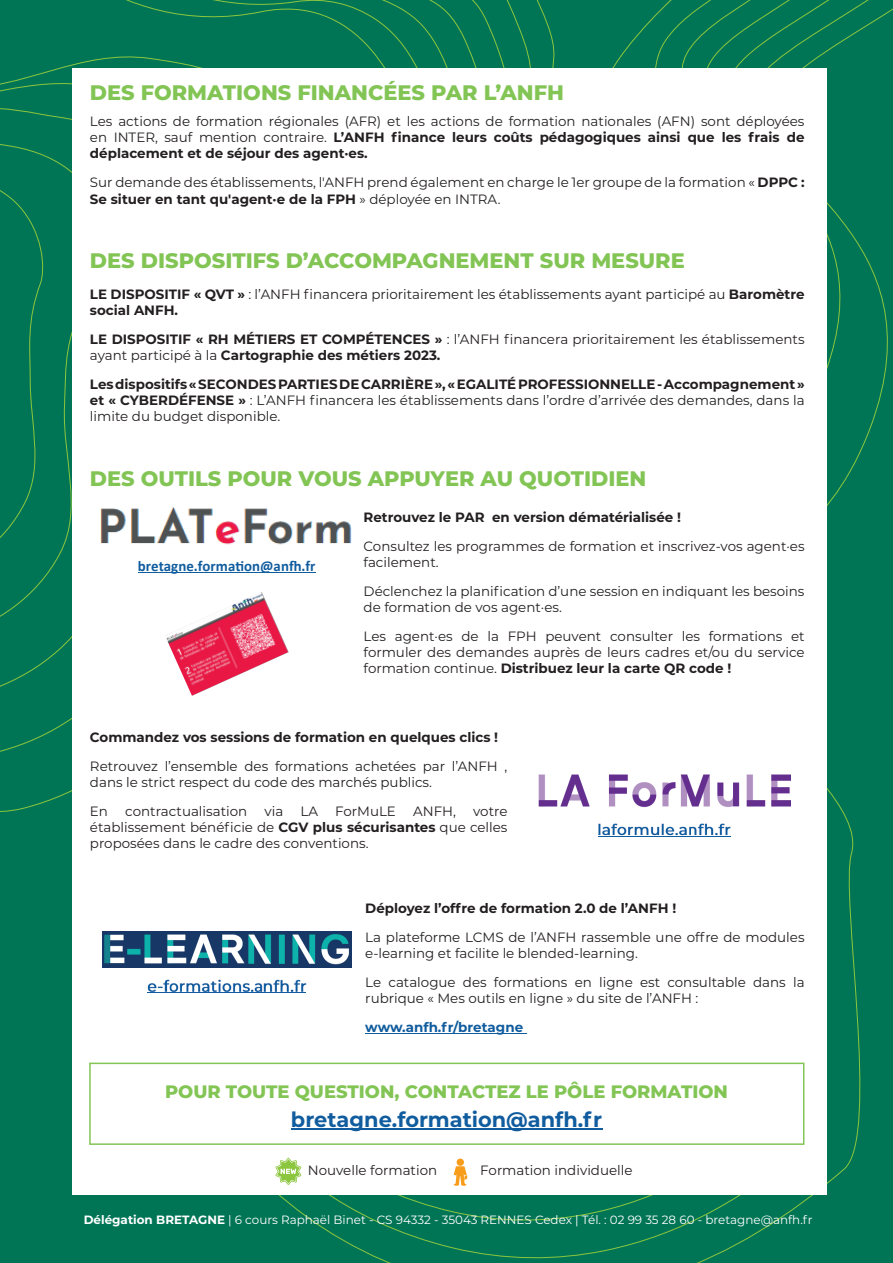
<style>
.page{position:relative;width:893px;height:1263px;background:#fff}
.page>*{position:absolute;margin:0;border:0;box-sizing:border-box;transform-origin:0 0}
.t1{font:900 21px "Montserrat";letter-spacing:-.14em;color:#84c555}
.t2{font:800 21px "Montserrat";color:#83c555}
.t3{font:900 21px "Montserrat";letter-spacing:-.095em;color:#84c555}
.t4{font:900 21px "Montserrat";letter-spacing:-.065em;color:#84c555}
.t5{font:700 21px "Montserrat";color:#105c9e}
.t6{font:800 18px "Montserrat";color:#83c555}
.t7{font:900 18px "Montserrat";letter-spacing:-.145em;color:#87c762}
.t8{font:700 15px "Calibri";color:#0f5c9e}
.t9{font:13.5px/16.2px "Montserrat";color:#231f20}
.t10{font:700 13.5px/16.2px "Montserrat";color:#231f20;text-align:justify}
.t11{font:700 13.5px "Montserrat";color:#105c9e}
.t12{font:12px "Montserrat";color:#fff}
.s1{font-weight:700}
.s2{font-weight:900;color:#84c555}
.s3{font-weight:400}
</style>
<div class="page">
<div style="left:1px;top:0;width:892px;height:1263px;background:#007556"></div>
<div style="left:72px;top:68px;width:754px;height:1127px;background:#fff"></div>
<svg style="left:275px;top:1158px;width:26px;height:27px"></svg>
<div style="left:457px;top:1158px;width:7px;height:8px;background:#f89c1c;border-radius:50%"></div>
<svg style="left:454px;top:1166px;width:13px;height:20px"></svg>
<hr style="left:365px;top:1033px;width:162px;height:1px;background:#105c9e">
<img style="left:165px;top:592px;width:124px;height:104px">
<img style="left:100px;top:507px;width:252px;height:38px">
<hr style="left:138px;top:572px;width:178px;height:1px;background:#0f5c9e">
<img style="left:538px;top:774px;width:253px;height:34px">
<img style="left:598px;top:823px;width:133px;height:13px">
<hr style="left:598px;top:836px;width:133px;height:1px;background:#0f5c9e">
<div style="left:102px;top:931px;width:250px;height:36px;background:#173867"></div>
<img style="left:104px;top:934px;width:141px;height:30px">
<img style="left:248px;top:934px;width:101px;height:31px">
<img style="left:148px;top:983px;width:9px;height:9px">
<img style="left:169px;top:979px;width:138px;height:13px">
<img style="left:167px;top:979px;width:2px;height:13px">
<img style="left:163px;top:979px;width:4px;height:13px">
<hr style="left:148px;top:992px;width:158px;height:1px;background:#0f5c9e">
<svg style="left:89px;top:1062px;width:715px;height:83px"></svg>
<h1 class="t1" style="left:90px;top:76px;width:482px">D ES FO RM A TIO NS FINA NCÉES PA R L’A NFH</h1>
<h1 class="t3" style="left:90px;top:76px;width:285px">DES FORM A TIONS FINA N</h1>
<h1 class="t3" style="left:90px;top:76px;width:285px">DES FORM A TIONS FINA N</h1>
<h1 class="t2" style="left:368px;top:77px;width:197px">CÉES PAR L’ANFH</h1>
<p class="t9" style="left:90px;top:113px;width:716px;text-align:justify">Les actions de formation régionales (AFR) et les actions de formation nationales (AFN) sont déployées en INTER, sauf mention contraire. <span class="s1">L’ANFH finance leurs coûts pédagogiques ainsi que les frais de déplacement et de séjour des agent·es.</span></p>
<p class="t9" style="left:90px;top:174px;width:716px">Sur demande des établissements, l'ANFH prend également en charge le 1er groupe de la formation « <span class="s1">DPPC :<br>Se situer en tant qu'agent·e de la FPH</span> » déployée en INTRA.</p>
<h1 class="t2" style="left:90px;top:245px;width:597px"><span class="s2">D ES D ISPOSITIF D</span>’ACCOMPAGNEMENT SUR MESURE</h1>
<p class="t9" style="left:90px;top:285px;width:716px"><span class="s1">LE DISPOSITIF « QVT »</span> : l’ANFH financera prioritairement les établissements ayant participé au <span class="s1">Baromètre social ANFH.</span></p>
<p class="t9" style="left:90px;top:331px;width:716px"><span class="s1">LE DISPOSITIF « RH MÉTIERS ET COMPÉTENCES »</span> : l’ANFH financera prioritairement les établissements ayant participé à la <span class="s1">Cartographie des métiers 2023.</span></p>
<p class="t10" style="left:90px;top:375px;width:716px">Les dispositifs « SECONDES PARTIES DE CARRIÈRE », « EGALITÉ PROFESSIONNELLE - Accompagnement » et « CYBERDÉFENSE » <span class="s3">: L’ANFH financera les établissements dans l’ordre d’arrivée des demandes, dans la limite du budget disponible.</span></p>
<h1 class="t1" style="left:90px;top:245px;width:216px">D ES D ISPOSITIF D</h1>
<h1 class="t1" style="left:90px;top:245px;width:607px">D ES D ISPOSITIFS D ’A CCOM PA G NEM ENT SU R M ESU RE</h1>
<h1 class="t4" style="left:90px;top:462px;width:567px">DES OUTILS POUR VOUS A PPUYER A U QUOTIDIEN</h1>
<h1 class="t1" style="left:107px;top:462px;width:19px">E</h1>
<h1 class="t1" style="left:107px;top:462px;width:19px">E</h1>
<h1 class="t2" style="left:368px;top:463px;width:280px">APPUYER AU QUOTIDIEN</h1>
<p class="t10" style="left:364px;top:508px;width:319px">Retrouvez le PAR en version dématérialisée !</p>
<p class="t9" style="left:364px;top:537px;width:442px">Consultez les programmes de formation et inscrivez-vos agent·es facilement.</p>
<p class="t9" style="left:364px;top:582px;width:442px">Déclenchez la planification d’une session en indiquant les besoins de formation de vos agent·es.</p>
<p class="t9" style="left:364px;top:628px;width:443px;text-align:justify">Les agent·es de la FPH peuvent consulter les formations et formuler des demandes auprès de leurs cadres et/ou du service formation continue. <span class="s1">Distribuez leur la carte QR code !</span></p>
<p class="t8" style="left:138px;top:555px;width:179px">bretagne.formation@anfh.fr</p>
<p class="t10" style="left:90px;top:728px;width:410px">Commandez vos sessions de formation en quelques clics !</p>
<p class="t9" style="left:90px;top:757px;width:419px">Retrouvez l’ensemble des formations achetées par l’ANFH , dans le strict respect du code des marchés publics.</p>
<p class="t9" style="left:90px;top:802px;width:20px">En</p>
<p class="t9" style="left:125px;top:802px;width:124px">contractualisation</p>
<p class="t9" style="left:264px;top:802px;width:20px">via</p>
<p class="t9" style="left:300px;top:802px;width:19px">LA</p>
<p class="t9" style="left:335px;top:802px;width:62px">ForMuLE</p>
<p class="t9" style="left:413px;top:802px;width:44px">ANFH,</p>
<p class="t9" style="left:90px;top:802px;width:419px;text-align:justify;text-indent:383px">votre établissement bénéficie de <span class="s1">CGV plus sécurisantes</span> que celles proposées dans le cadre des conventions.</p>
<p class="t10" style="left:365px;top:899px;width:312px">Déployez l’offre de formation 2.0 de l’ANFH !</p>
<p class="t9" style="left:365px;top:928px;width:441px">La plateforme LCMS de l’ANFH rassemble une offre de modules e-learning et facilite le blended-learning.</p>
<p class="t9" style="left:365px;top:973px;width:441px">Le catalogue des formations en ligne est consultable dans la rubrique « Mes outils en ligne » du site de l’ANFH :</p>
<p class="t11" style="left:365px;top:1017px;width:159px">www.anfh.fr/bretagne</p>
<h2 class="t7" style="left:161px;top:1073px;width:576px">POU R TOU TE Q U ESTION,CONTA CTEZ LE PÔLE FORM A TION</h2>
<h2 class="t6" style="left:165px;top:1078px;width:565px">POUR TOUTE QUESTION, CONTACTEZ LE PÔLE FORMATION</h2>
<h1 class="t5" style="left:291px;top:1104px;width:313px">bretagne.formation@anfh.fr</h1>
<p class="t9" style="left:308px;top:1161px;width:131px">Nouvelle formation</p>
<p class="t9" style="left:480px;top:1161px;width:154px">Formation individuelle</p>
<p class="t12" style="left:84px;top:1212px;width:730px"><span class="s1">Délégation BRETAGNE</span> | 6 cours Raphaël Binet - CS 94332 - 35043 RENNES Cedex | Tél. : 02 99 35 28 60 - bretagne@anfh.fr</p>
</div>
